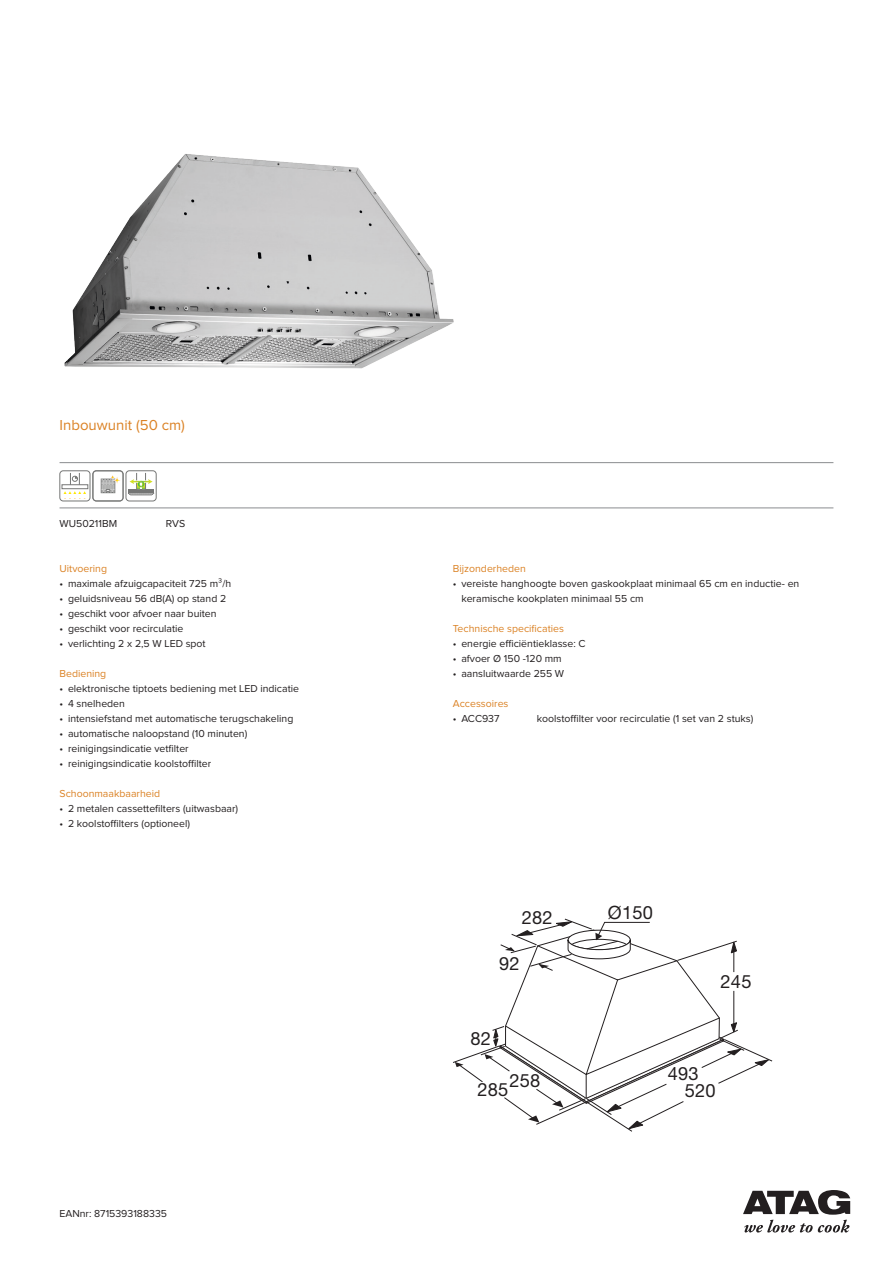
<style>
.page{position:relative;width:893px;height:1263px;background:#fff}
.page>*{position:absolute;margin:0;border:0;box-sizing:border-box;transform-origin:0 0}
.t1{font:18.3px "Helvetica Neue";letter-spacing:.01em;color:#231f20}
.Productnaam{font:15px "Proxima Nova";color:#db8225}
.EANnr{font:10.5px/15px "Proxima Nova";color:#231f20}
.Producttekst_kop{font:10.5px "Proxima Nova";color:#db8225}
.Typenummer-kleur-pri{font:10.5px "Proxima Nova";color:#231f20}
</style>
<div class="page">
<hr style="left:60px;top:462px;width:773px;height:1px;background:#8a8c8f">
<hr style="left:60px;top:508px;width:773px;height:1px;background:#8a8c8f">
<svg style="left:743px;top:1190px;width:107px;height:42px"></svg>
<img style="left:64px;top:154px;width:390px;height:215px">
<div style="left:60px;top:470px;width:30px;height:31px;border:1px solid #757675;border-radius:3px"></div>
<div style="left:62px;top:484px;width:26px;height:5px;border:1px solid #757675"></div>
<svg style="left:63px;top:491px;width:23px;height:8px"></svg>
<svg style="left:70px;top:473px;width:10px;height:12px"></svg>
<div style="left:93px;top:470px;width:30px;height:31px;border:1px solid #757675;border-radius:3px"></div>
<div style="left:93px;top:471px;width:30px;height:30px;border:1px solid #757675;border-radius:3px"></div>
<div style="left:126px;top:470px;width:30px;height:31px;border:1px solid #757675;border-radius:3px"></div>
<svg style="left:101px;top:473px;width:54px;height:22px"></svg>
<svg style="left:453px;top:918px;width:319px;height:214px"></svg>
<p class="Productnaam" style="left:60px;top:418px;width:127px">Inbouwunit (50 cm)</p>
<p class="Typenummer-kleur-pri" style="left:60px;top:519px;width:59px">WU50211BM</p>
<p class="Typenummer-kleur-pri" style="left:166px;top:519px;width:21px">RVS</p>
<p class="Producttekst_kop" style="left:60px;top:564px;width:49px">Uitvoering</p>
<p class="EANnr" style="left:60px;top:576px;width:173px">• maximale afzuigcapaciteit 725 m³/h</p>
<p class="EANnr" style="left:60px;top:591px;width:168px">• geluidsniveau 56 dB(A) op stand 2</p>
<p class="EANnr" style="left:60px;top:606px;width:159px">• geschikt voor afvoer naar buiten</p>
<p class="EANnr" style="left:60px;top:621px;width:125px">• geschikt voor recirculatie</p>
<p class="EANnr" style="left:60px;top:636px;width:148px">• verlichting 2 x 2,5 W LED spot</p>
<p class="Producttekst_kop" style="left:60px;top:669px;width:48px">Bediening</p>
<p class="EANnr" style="left:60px;top:681px;width:241px">• elektronische tiptoets bediening met LED indicatie</p>
<p class="EANnr" style="left:60px;top:696px;width:67px">• 4 snelheden</p>
<p class="EANnr" style="left:60px;top:711px;width:235px">• intensiefstand met automatische terugschakeling</p>
<p class="EANnr" style="left:60px;top:726px;width:189px">• automatische naloopstand (10 minuten)</p>
<p class="EANnr" style="left:60px;top:741px;width:131px">• reinigingsindicatie vetfilter</p>
<p class="EANnr" style="left:60px;top:756px;width:153px">• reinigingsindicatie koolstoffilter</p>
<p class="Producttekst_kop" style="left:60px;top:789px;width:102px">Schoonmaakbaarheid</p>
<p class="EANnr" style="left:60px;top:801px;width:180px">• 2 metalen cassettefilters (uitwasbaar)</p>
<p class="EANnr" style="left:60px;top:816px;width:132px">• 2 koolstoffilters (optioneel)</p>
<p class="EANnr" style="left:60px;top:1206px;width:109px">EANnr: 8715393188335</p>
<p class="Producttekst_kop" style="left:453px;top:564px;width:74px">Bijzonderheden</p>
<p class="EANnr" style="left:461px;top:576px;width:339px;text-indent:-9px">• vereiste hanghoogte boven gaskookplaat minimaal 65 cm en inductie- en keramische kookplaten minimaal 55 cm</p>
<p class="Producttekst_kop" style="left:453px;top:624px;width:113px">Technische specificaties</p>
<p class="EANnr" style="left:453px;top:636px;width:134px">• energie efficiëntieklasse: C</p>
<p class="EANnr" style="left:453px;top:651px;width:110px">• afvoer Ø 150 -120 mm</p>
<p class="EANnr" style="left:453px;top:666px;width:113px">• aansluitwaarde 255 W</p>
<p class="Producttekst_kop" style="left:453px;top:699px;width:57px">Accessoires</p>
<p class="EANnr" style="left:453px;top:711px;width:48px">• ACC937</p>
<p class="EANnr" style="left:537px;top:711px;width:218px">koolstoffilter voor recirculatie (1 set van 2 stuks)</p>
<p class="t1" style="left:522px;top:907px;width:32px">282</p>
<p class="t1" style="left:499px;top:952px;width:22px">92</p>
<p class="t1" style="left:470px;top:1028px;width:22px">82</p>
<p class="t1" style="left:510px;top:1070px;width:32px">258</p>
<p class="t1" style="left:478px;top:1078px;width:32px">285</p>
<p class="t1" style="left:608px;top:901px;width:46px">Ø150</p>
<p class="t1" style="left:721px;top:970px;width:32px">245</p>
<p class="t1" style="left:668px;top:1062px;width:32px">493</p>
<p class="t1" style="left:685px;top:1079px;width:32px">520</p>
</div>
